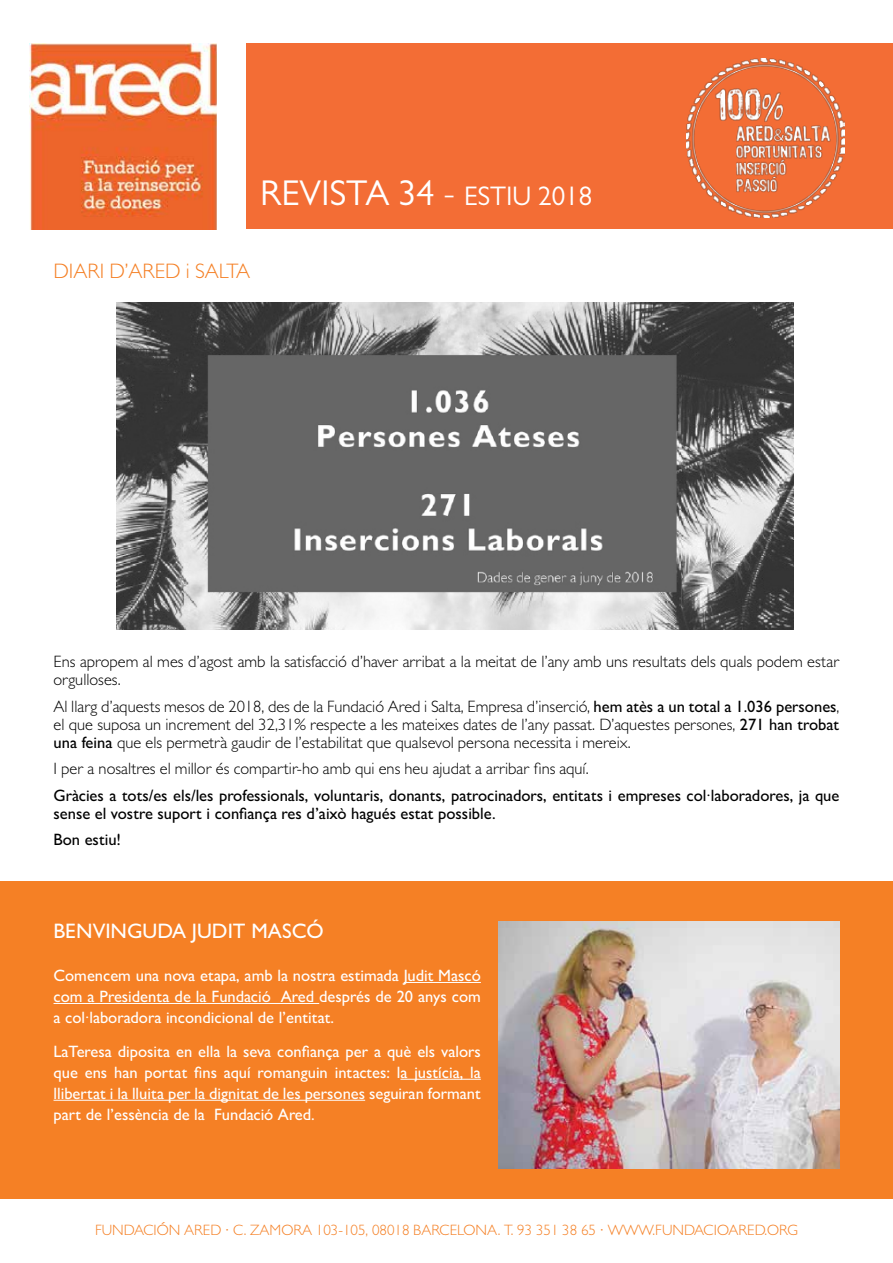
<style>
.page{position:relative;width:893px;height:1263px;background:#fff}
.page>*{position:absolute;margin:0;border:0;box-sizing:border-box;transform-origin:0 0}
.t1{font:36px "Gill Sans MT Pro";color:#fff}
.t2{font:27px "Gill Sans MT Pro";color:#fff}
.t3{font:500 21px "Gill Sans MT Pro";color:#fff}
.t4{font:300 21px "Gill Sans MT Pro";color:#f58025}
.t5{font:300 16.5px/18px "Gill Sans MT Pro";color:#000}
.t6{font:500 16.5px/21px "Gill Sans MT Pro";color:#fff;text-align:justify}
.t7{font:500 16.5px/18px "Gill Sans MT Pro";color:#000}
.t8{font:300 15px "Gill Sans MT Pro";color:#f58025}
.s1{font-size:27px}
.s2{font-weight:500}
</style>
<div class="page">
<div style="left:247px;top:44px;width:646px;height:185px;background:#f36d35"></div>
<img style="left:30px;top:44px;width:187px;height:185px">
<div style="left:0;top:881px;width:893px;height:318px;background:#f58025"></div>
<img style="left:686px;top:58px;width:158px;height:159px">
<img style="left:117px;top:303px;width:677px;height:326px">
<hr style="left:404px;top:982px;width:77px;height:1px;background:#fff">
<hr style="left:54px;top:1003px;width:265px;height:1px;background:#fff">
<hr style="left:400px;top:1079px;width:81px;height:1px;background:#fff">
<hr style="left:54px;top:1100px;width:311px;height:1px;background:#fff">
<img style="left:499px;top:922px;width:340px;height:246px">
<h1 class="t1" style="left:260px;top:172px;width:217px">REVISTA 34 - <span class="s1">ESTI</span></h1>
<h2 class="t2" style="left:513px;top:180px;width:81px">U 2018</h2>
<p class="t4" style="left:54px;top:258px;width:198px">DIARI D’ARED i SALTA</p>
<p class="t5" style="left:54px;top:652px;width:787px">Ens apropem al mes d’agost amb la satisfacció d’haver arribat a la meitat de l’any amb uns resultats dels quals podem estar orgulloses.</p>
<p class="t5" style="left:54px;top:697px;width:787px;text-align:justify">Al llarg d’aquests mesos de 2018, des de la Fundació Ared i Salta, Empresa d’inserció, <span class="s2">hem atès a un total a 1.036 persones</span>, el que suposa un increment del 32,31% respecte a les mateixes dates de l’any passat. D’aquestes persones, <span class="s2">271 han trobat una feina</span> que els permetrà gaudir de l’estabilitat que qualsevol persona necessita i mereix.</p>
<p class="t5" style="left:54px;top:759px;width:537px">I per a nosaltres el millor és compartir-ho amb qui ens heu ajudat a arribar fins aquí.</p>
<p class="t7" style="left:54px;top:786px;width:787px">Gràcies a tots/es els/les professionals, voluntaris, donants, patrocinadors, entitats i empreses col·laboradores, ja que sense el vostre suport i confiança res d’això hagués estat possible.</p>
<p class="t7" style="left:54px;top:830px;width:69px">Bon estiu!</p>
<p class="t3" style="left:54px;top:918px;width:272px">Benving uda Judit Mascó</p>
<p class="t6" style="left:54px;top:965px;width:429px">Comencem una nova etapa, amb la nostra estimada Judit Mascó com a Presidenta de la Fundació Ared després de 20 anys com a col·laboradora incondicional de l’entitat.</p>
<p class="t6" style="left:54px;top:1040px;width:429px">LaTeresa diposita en ella la seva confiança per a què els valors que ens han portat fins aquí romanguin intactes: la justícia, la llibertat i la lluita per la dignitat de les persones seguiran formant part de l’essència de la Fundació Ared.</p>
<p class="t8" style="left:95px;top:1220px;width:109px">Fundación Ared</p>
<p class="t8" style="left:225px;top:1220px;width:514px">· C. Zamora 103-105, 08018 Barcelona. T. 93 351 38 65 · www.fundacioared</p>
<p class="t8" style="left:764px;top:1220px;width:35px">.org</p>
</div>
